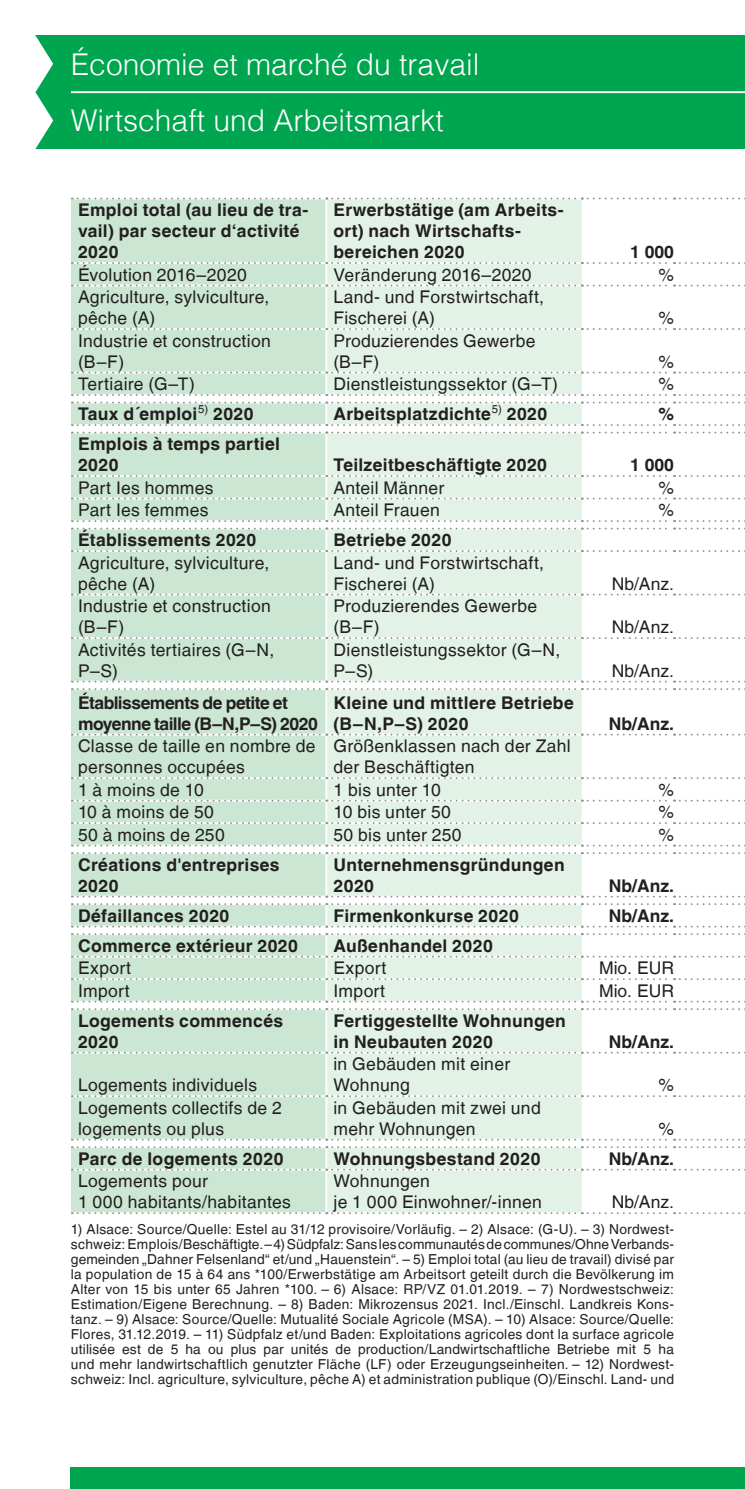
<style>
.page{position:relative;width:745px;height:1489px;background:#fff}
.page>*{position:absolute;margin:0;border:0;box-sizing:border-box;transform-origin:0 0}
.t1{font:300 30px "Helvetica LT";color:#fff}
.t2{font:17.5px/21px "Helvetica LT";letter-spacing:.02em;color:#231f20}
.t3{font:700 17.5px/21px "Helvetica LT";letter-spacing:.02em;color:#231f20}
.t4{font:700 17.5px/21px "Helvetica LT";letter-spacing:-.03em;color:#231f20}
.t5{font:13.75px/15px "Helvetica LT";letter-spacing:.025em;color:#231f20;text-align:justify}
</style>
<div class="page">
<div style="left:35px;top:92px;width:709px;height:57px;background:#00a54f"></div>
<div style="left:35px;top:35px;width:709px;height:57px;background:#00a54f"></div>
<hr style="left:71px;top:91px;width:673px;height:2px;background:#fff">
<div style="left:71px;top:1467px;width:673px;height:21px;background:#00a54f"></div>
<svg style="left:744px;top:1467px;width:1px;height:21px"></svg>
<svg style="left:35px;top:35px;width:18px;height:114px"></svg>
<div style="left:71px;top:198px;width:254px;height:1015px;background:#cbe6d3"></div>
<div style="left:327px;top:199px;width:254px;height:1013px;background:#e3f2e7"></div>
<svg style="left:72px;top:197px;width:673px;height:2px"></svg>
<svg style="left:72px;top:262px;width:673px;height:2px"></svg>
<svg style="left:72px;top:284px;width:673px;height:2px"></svg>
<svg style="left:72px;top:328px;width:673px;height:2px"></svg>
<svg style="left:72px;top:371px;width:673px;height:2px"></svg>
<svg style="left:72px;top:394px;width:673px;height:9px"></svg>
<svg style="left:72px;top:424px;width:673px;height:9px"></svg>
<svg style="left:72px;top:475px;width:673px;height:2px"></svg>
<svg style="left:72px;top:497px;width:673px;height:2px"></svg>
<svg style="left:72px;top:520px;width:673px;height:9px"></svg>
<svg style="left:72px;top:550px;width:673px;height:2px"></svg>
<svg style="left:72px;top:593px;width:673px;height:2px"></svg>
<svg style="left:72px;top:637px;width:673px;height:2px"></svg>
<svg style="left:72px;top:680px;width:673px;height:10px"></svg>
<svg style="left:72px;top:733px;width:673px;height:2px"></svg>
<svg style="left:72px;top:777px;width:673px;height:2px"></svg>
<svg style="left:72px;top:799px;width:673px;height:2px"></svg>
<svg style="left:72px;top:822px;width:673px;height:2px"></svg>
<svg style="left:72px;top:844px;width:673px;height:10px"></svg>
<svg style="left:72px;top:895px;width:673px;height:10px"></svg>
<svg style="left:72px;top:925px;width:673px;height:10px"></svg>
<svg style="left:72px;top:955px;width:673px;height:2px"></svg>
<svg style="left:72px;top:978px;width:673px;height:2px"></svg>
<svg style="left:72px;top:1000px;width:673px;height:10px"></svg>
<svg style="left:72px;top:1051px;width:673px;height:2px"></svg>
<svg style="left:72px;top:1095px;width:673px;height:2px"></svg>
<svg style="left:72px;top:1138px;width:673px;height:10px"></svg>
<svg style="left:72px;top:1168px;width:673px;height:2px"></svg>
<svg style="left:72px;top:1212px;width:673px;height:1px"></svg>
<h1 class="t1" style="left:71px;top:45px;width:409px">Économie et marché du travail</h1>
<h1 class="t1" style="left:71px;top:102px;width:374px">Wirtschaft und Arbeitsmarkt</h1>
<p class="t3" style="left:78px;top:199px;width:232px">Emploi total (au lieu de tra&shy;vail) par secteur d‘activité<br>2020</p>
<p class="t3" style="left:333px;top:199px;width:232px">Erwerbstätige (am Arbeits&shy;ort) nach Wirtschafts&shy;bereichen 2020</p>
<p class="t3" style="left:629px;top:241px;width:45px">1 000</p>
<p class="t2" style="left:78px;top:264px;width:170px">Évolution 2016–2020</p>
<p class="t2" style="left:333px;top:264px;width:200px">Veränderung 2016–2020</p>
<p class="t2" style="left:658px;top:264px;width:17px">%</p>
<p class="t2" style="left:78px;top:286px;width:193px">Agriculture, sylviculture, pêche (A)</p>
<p class="t2" style="left:333px;top:286px;width:212px">Land- und Forstwirtschaft,<br>Fischerei (A)</p>
<p class="t2" style="left:658px;top:307px;width:17px">%</p>
<p class="t2" style="left:78px;top:330px;width:194px">Industrie et construction (B–F)</p>
<p class="t2" style="left:333px;top:330px;width:203px">Produzierendes Gewerbe (B–F)</p>
<p class="t2" style="left:658px;top:351px;width:17px">%</p>
<p class="t2" style="left:78px;top:373px;width:118px">Tertiaire (G–T)</p>
<p class="t2" style="left:333px;top:373px;width:226px">Dienstleistungssektor (G–T)</p>
<p class="t2" style="left:658px;top:373px;width:17px">%</p>
<p class="t3" style="left:78px;top:403px;width:177px">Taux d´emploi<sup>5)</sup> 2020</p>
<p class="t3" style="left:333px;top:403px;width:215px">Arbeitsplatzdichte<sup>5)</sup> 2020</p>
<p class="t3" style="left:658px;top:403px;width:17px">%</p>
<p class="t3" style="left:78px;top:433px;width:203px">Emplois à temps partiel<br>2020</p>
<p class="t3" style="left:333px;top:454px;width:215px">Teilzeitbeschäftigte 2020</p>
<p class="t3" style="left:629px;top:454px;width:45px">1 000</p>
<p class="t2" style="left:78px;top:477px;width:137px">Part Ies hommes</p>
<p class="t2" style="left:333px;top:477px;width:112px">Anteil Männer</p>
<p class="t2" style="left:658px;top:477px;width:17px">%</p>
<p class="t2" style="left:78px;top:499px;width:132px">Part Ies femmes</p>
<p class="t2" style="left:333px;top:499px;width:108px">Anteil Frauen</p>
<p class="t2" style="left:658px;top:499px;width:17px">%</p>
<p class="t3" style="left:78px;top:529px;width:180px">Établissements 2020</p>
<p class="t3" style="left:333px;top:529px;width:120px">Betriebe 2020</p>
<p class="t2" style="left:78px;top:552px;width:193px">Agriculture, sylviculture, pêche (A)</p>
<p class="t2" style="left:333px;top:552px;width:212px">Land- und Forstwirtschaft,<br>Fischerei (A)</p>
<p class="t2" style="left:611px;top:573px;width:64px">Nb/Anz.</p>
<p class="t2" style="left:78px;top:595px;width:194px">Industrie et construction (B–F)</p>
<p class="t2" style="left:333px;top:595px;width:205px">Produzierendes Gewerbe (B–F)</p>
<p class="t2" style="left:78px;top:639px;width:197px">Activités tertiaires (G–N,<br>P–S)</p>
<p class="t2" style="left:333px;top:639px;width:228px">Dienstleistungssektor (G–N,<br>P–S)</p>
<p class="t4" style="left:78px;top:691px;width:241px">Établissements de petite et moyenne taille (B–N,P–S) 2020</p>
<p class="t3" style="left:333px;top:691px;width:242px">Kleine und mittlere Betriebe (B–N,P–S) 2020</p>
<p class="t2" style="left:611px;top:616px;width:64px">Nb/Anz.</p>
<p class="t2" style="left:611px;top:660px;width:64px">Nb/Anz.</p>
<p class="t3" style="left:608px;top:712px;width:67px">Nb/Anz.</p>
<p class="t2" style="left:78px;top:735px;width:239px">Classe de taille en nombre de personnes occupées</p>
<p class="t2" style="left:333px;top:735px;width:239px">Größenklassen nach der Zahl der Beschäftigten</p>
<p class="t2" style="left:78px;top:779px;width:127px">1 à moins de 10</p>
<p class="t2" style="left:333px;top:779px;width:109px">1 bis unter 10</p>
<p class="t2" style="left:658px;top:779px;width:17px">%</p>
<p class="t2" style="left:78px;top:801px;width:137px">10 à moins de 50</p>
<p class="t2" style="left:333px;top:801px;width:119px">10 bis unter 50</p>
<p class="t2" style="left:658px;top:801px;width:17px">%</p>
<p class="t2" style="left:78px;top:824px;width:148px">50 à moins de 250</p>
<p class="t2" style="left:333px;top:824px;width:130px">50 bis unter 250</p>
<p class="t2" style="left:658px;top:824px;width:17px">%</p>
<p class="t3" style="left:78px;top:853px;width:203px">Créations d'entreprises<br>2020</p>
<p class="t3" style="left:333px;top:853px;width:233px">Unternehmensgründungen<br>2020</p>
<p class="t3" style="left:608px;top:874px;width:67px">Nb/Anz.</p>
<p class="t3" style="left:78px;top:904px;width:153px">Défaillances 2020</p>
<p class="t3" style="left:333px;top:904px;width:187px">Firmenkonkurse 2020</p>
<p class="t3" style="left:608px;top:904px;width:67px">Nb/Anz.</p>
<p class="t3" style="left:78px;top:934px;width:221px">Commerce extérieur 2020</p>
<p class="t3" style="left:333px;top:934px;width:161px">Außenhandel 2020</p>
<p class="t2" style="left:78px;top:957px;width:54px">Export</p>
<p class="t2" style="left:333px;top:957px;width:54px">Export</p>
<p class="t2" style="left:598px;top:957px;width:76px">Mio. EUR</p>
<p class="t2" style="left:78px;top:979px;width:53px">Import</p>
<p class="t2" style="left:333px;top:979px;width:53px">Import</p>
<p class="t2" style="left:598px;top:979px;width:76px">Mio. EUR</p>
<p class="t3" style="left:78px;top:1009px;width:207px">Logements commencés<br>2020</p>
<p class="t3" style="left:333px;top:1009px;width:234px">Fertiggestellte Wohnungen in Neubauten 2020</p>
<p class="t3" style="left:608px;top:1030px;width:67px">Nb/Anz.</p>
<p class="t2" style="left:78px;top:1074px;width:181px">Logements individuels</p>
<p class="t2" style="left:333px;top:1053px;width:178px">in Gebäuden mit einer<br>Wohnung</p>
<p class="t2" style="left:78px;top:1096px;width:205px">Logements collectifs de 2 logements ou plus</p>
<p class="t2" style="left:333px;top:1096px;width:209px">in Gebäuden mit zwei und mehr Wohnungen</p>
<p class="t2" style="left:658px;top:1074px;width:17px">%</p>
<p class="t2" style="left:658px;top:1117px;width:17px">%</p>
<p class="t3" style="left:78px;top:1147px;width:207px">Parc de logements 2020</p>
<p class="t3" style="left:333px;top:1147px;width:208px">Wohnungsbestand 2020</p>
<p class="t3" style="left:608px;top:1147px;width:67px">Nb/Anz.</p>
<p class="t2" style="left:78px;top:1170px;width:214px">Logements pour<br>1 000 habitants/habitantes</p>
<p class="t2" style="left:333px;top:1170px;width:210px">Wohnungen<br>je 1 000 Einwohner/-innen</p>
<p class="t2" style="left:611px;top:1191px;width:64px">Nb/Anz.</p>
<p class="t5" style="left:71px;top:1221px;width:604px">1) Alsace: Source/Quelle: Estel au 31/12 provisoire/Vorläufig. – 2) Alsace: (G-U). – 3) Nordwest&shy;schweiz: Emplois/Beschäftigte. – 4) Südpfalz: Sans les communautés de communes/Ohne Verbands&shy;gemeinden „Dahner Felsenland“ et/und „Hauenstein“. – 5) Emploi total (au lieu de travail) divisé par la population de 15 à 64 ans *100/Erwerbstätige am Arbeitsort geteilt durch die Bevölkerung im Alter von 15 bis unter 65 Jahren *100. – 6) Alsace: RP/VZ 01.01.2019. – 7) Nordwestschweiz:<br>Estimation/Eigene Berechnung. – 8) Baden: Mikrozensus 2021. Incl./Einschl. Landkreis Kons&shy;tanz. – 9) Alsace: Source/Quelle: Mutualité Sociale Agricole (MSA). – 10) Alsace: Source/Quelle:<br>Flores, 31.12.2019. – 11) Südpfalz et/und Baden: Exploitations agricoles dont la surface agricole utilisée est de 5 ha ou plus par unités de production/Landwirtschaftliche Betriebe mit 5 ha und mehr landwirtschaftlich genutzter Fläche (LF) oder Erzeugungseinheiten. – 12) Nordwest&shy;schweiz: Incl. agriculture, sylviculture, pêche A) et administration publique (O)/Einschl. Land- und</p>
</div>
